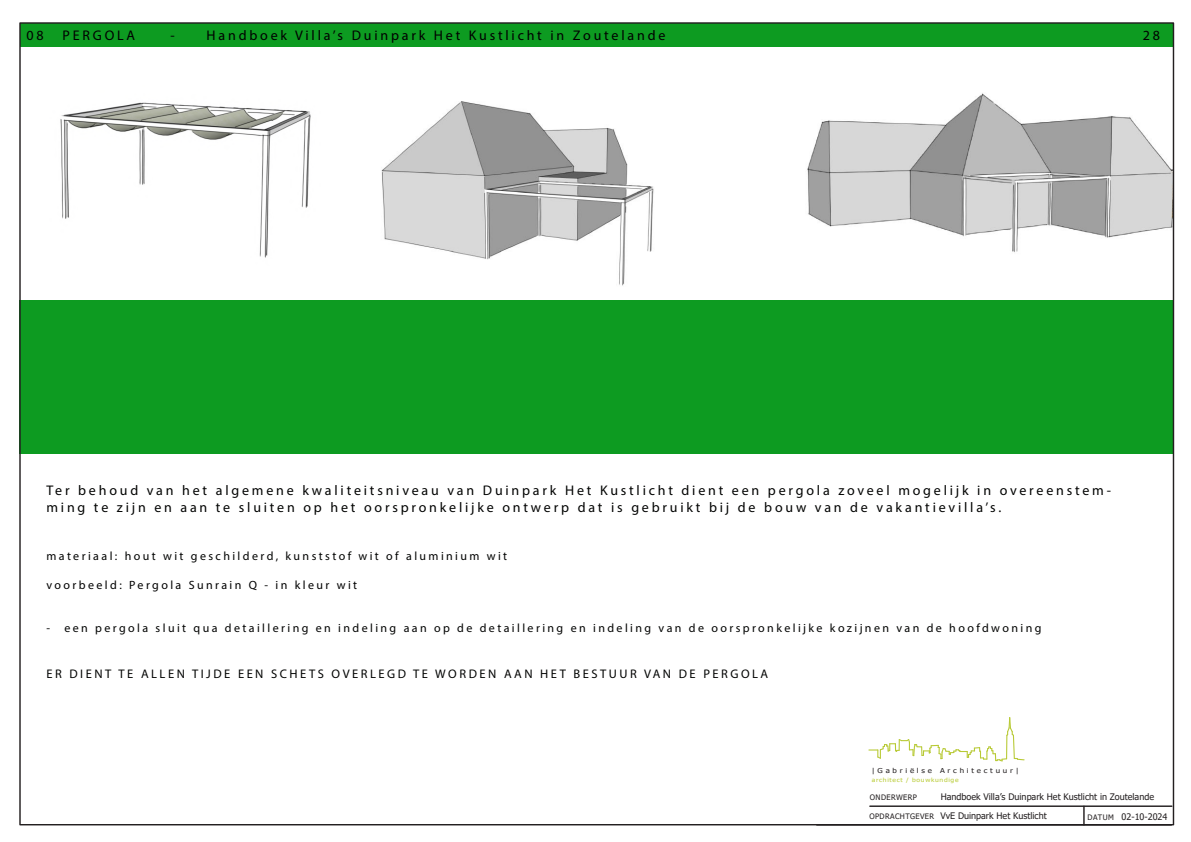
<style>
.page{position:relative;width:1191px;height:842px;background:#fff}
.page>*{position:absolute;margin:0;border:0;box-sizing:border-box;transform-origin:0 0}
.t1{font:700 14px/16.8px "Myriad";letter-spacing:.2em;color:#020302}
.t2{font:700 14px "Myriad";letter-spacing:.2em;color:#000}
.t3{font:700 12.5px "Myriad";letter-spacing:.2em;color:#020302}
.t4{font:700 12px "Myriad";letter-spacing:.2em;color:#020302}
.t5{font:700 12px "Myriad";letter-spacing:.2em;color:#000}
.t6{font:9px/18.8px "Tahoma";color:#231f20}
.t7{font:7.5px "Tahoma";letter-spacing:.05em;color:#231f20}
.t8{font:6.8px "Tahoma";letter-spacing:.35em;color:#231f20;scale:1.18 1}
.t9{font:5.7px "Tahoma";letter-spacing:.1em;color:#b8cb33;scale:1.18 1}
.s1{font-size:7.5px}
</style>
<div class="page">
<img style="left:717px;top:46px;width:455px;height:207px">
<img style="left:21px;top:46px;width:395px;height:212px">
<img style="left:354px;top:75px;width:370px;height:211px">
<div style="left:19px;top:300px;width:1153px;height:154px;background:#0d9b21"></div>
<div style="left:20px;top:23px;width:1153px;height:23px;background:#0d9b21"></div>
<hr style="left:816px;top:824px;width:355px;height:2px;background:#231f20">
<hr style="left:870px;top:805px;width:301px;height:2px;background:#231f20">
<svg style="left:869px;top:717px;width:155px;height:44px"></svg>
<svg style="left:1083px;top:807px;width:1px;height:17px"></svg>
<p class="t2" style="left:27px;top:26px;width:19px">08</p>
<p class="t2" style="left:63px;top:26px;width:74px">PERGOLA</p>
<p class="t2" style="left:171px;top:26px;width:496px">- Handboek Villa’s Duinpark Het Kustlicht in Zoutelande</p>
<p class="t2" style="left:1142px;top:26px;width:19px">28</p>
<p class="t1" style="left:46px;top:482px;width:1066px">Ter behoud van het algemene kwaliteitsniveau van Duinpark Het Kustlicht dient een pergola zoveel mogelijk in overeenstem&shy;ming te zijn en aan te sluiten op het oorspronkelijke ontwerp dat is gebruikt bij de bouw van de vakantievilla’s.</p>
<p class="t4" style="left:46px;top:549px;width:462px">materiaal: hout wit geschilderd, kunststof wit of aluminium wit</p>
<p class="t5" style="left:46px;top:577px;width:312px">voorbeeld: Pergola Sunrain Q - in kleur wit</p>
<p class="t4" style="left:46px;top:621px;width:996px">- een pergola sluit qua detaillering en indeling aan op de detaillering en indeling van de oorspronkelijke kozijnen van de hoofdwoning</p>
<p class="t3" style="left:46px;top:666px;width:723px">ER DIENT TE ALLEN TIJDE EEN SCHETS OVERLEGD TE WORDEN AAN HET BESTUUR VAN DE PERGOLA</p>
<p class="t8" style="left:871px;top:765px;width:126px">|Gabriëlse Architectuur|</p>
<p class="t9" style="left:871px;top:776px;width:75px">architect / bouwkundige</p>
<p class="t6" style="left:869px;top:788px;width:286px;text-indent:71px">Handboek Villa’s Duinpark Het Kustlicht in Zoutelande<br><span class="s1">OPDRACHTGEVER</span> VvE Duinpark Het Kustlicht</p>
<p class="t7" style="left:870px;top:792px;width:49px">ONDERWERP</p>
<p class="t6" style="left:1087px;top:808px;width:81px"><span class="s1">DATUM</span> 02-10-2024</p>
</div>
